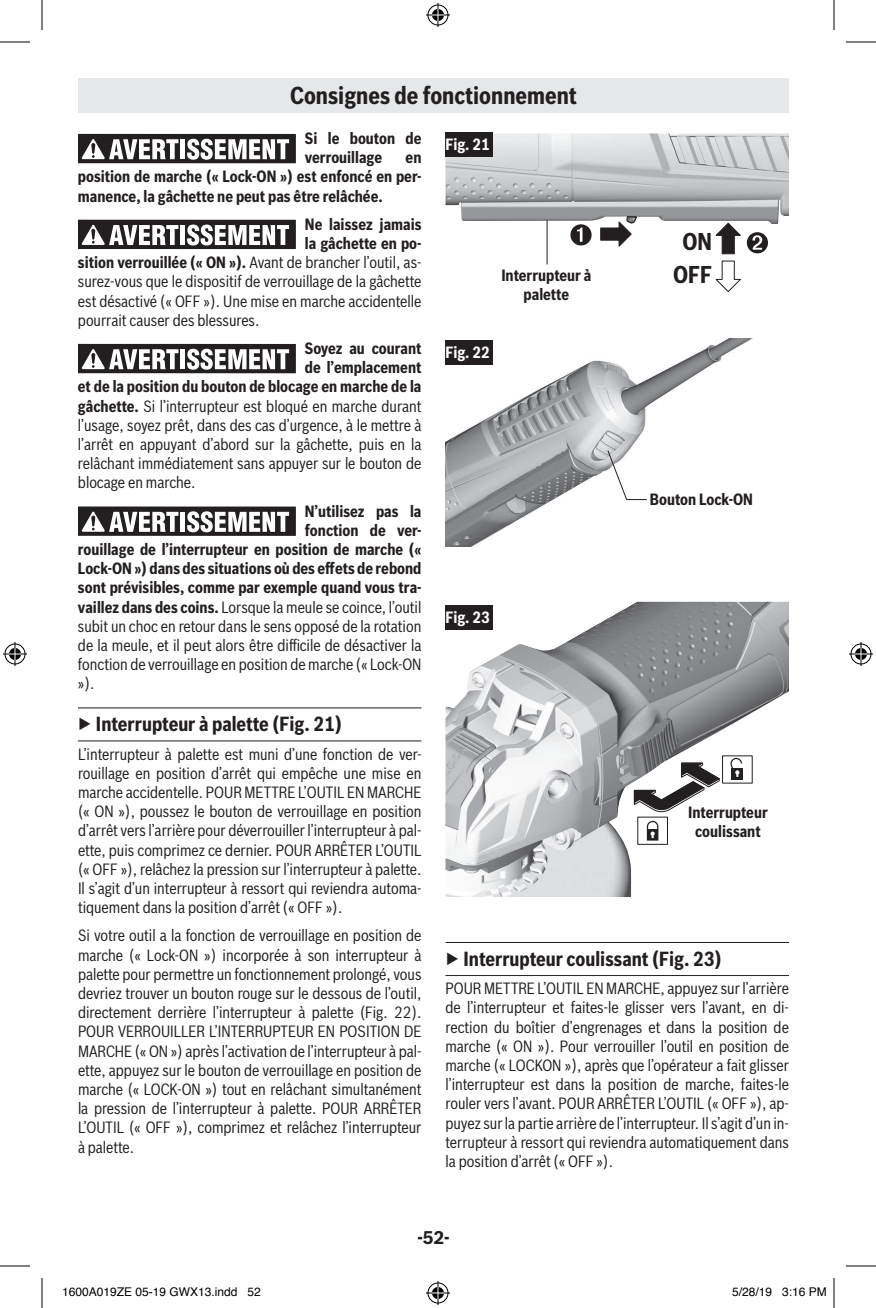
<style>
.page{position:relative;width:876px;height:1308px;background:#fff}
.page>*{position:absolute;margin:0;border:0;box-sizing:border-box;transform-origin:0 0}
.t1{font:700 24px "Bosch Sans Cond";color:#231f20}
.t2{font:900 24px "Bosch Sans";color:#231f20}
.t3{font:700 23.8px "Bosch Sans Cond";color:#231f20}
.t4{font:700 20px "Bosch Sans Cond";color:#231f20}
.t5{font:700 18px "Bosch Sans";color:#231f20}
.t6{font:16px/19.2px "Bosch Sans Cond";color:#231f20;text-align:justify}
.t7{font:700 16px/19.2px "Bosch Sans Cond";color:#231f20}
.t8{font:700 16px "Bosch Sans Cond";color:#fff}
.t9{font:12px "Helvetica";color:#000}
.s1{font-weight:700}
.s2{font-family:"Bosch Sans"}
</style>
<div class="page">
<div style="left:78px;top:78px;width:711px;height:34px;background:#e6e7e9"></div>
<hr style="left:78px;top:707px;width:344px;height:1px;background:#231f20">
<hr style="left:78px;top:740px;width:344px;height:1px;background:#231f20">
<div style="left:78px;top:134px;width:218px;height:29px;background:#231f20"></div>
<hr style="left:181px;top:139px;width:4px;height:20px;background:#fff">
<svg style="left:187px;top:139px;width:102px;height:21px"></svg>
<svg style="left:82px;top:139px;width:96px;height:20px"></svg>
<div style="left:78px;top:220px;width:218px;height:29px;background:#231f20"></div>
<hr style="left:181px;top:225px;width:4px;height:20px;background:#fff">
<svg style="left:187px;top:225px;width:102px;height:21px"></svg>
<svg style="left:82px;top:225px;width:96px;height:20px"></svg>
<div style="left:78px;top:344px;width:218px;height:29px;background:#231f20"></div>
<hr style="left:181px;top:349px;width:4px;height:20px;background:#fff">
<svg style="left:187px;top:349px;width:102px;height:21px"></svg>
<svg style="left:82px;top:349px;width:96px;height:20px"></svg>
<div style="left:78px;top:507px;width:218px;height:29px;background:#231f20"></div>
<hr style="left:181px;top:512px;width:4px;height:20px;background:#fff">
<svg style="left:187px;top:511px;width:102px;height:21px"></svg>
<svg style="left:82px;top:512px;width:96px;height:20px"></svg>
<hr style="left:446px;top:942px;width:343px;height:1px;background:#231f20">
<hr style="left:446px;top:975px;width:343px;height:1px;background:#231f20">
<img style="left:446px;top:602px;width:343px;height:295px">
<svg style="left:667px;top:653px;width:116px;height:92px"></svg>
<svg style="left:446px;top:774px;width:15px;height:56px"></svg>
<svg style="left:632px;top:760px;width:90px;height:54px"></svg>
<div style="left:635px;top:815px;width:35px;height:32px;background:#fff"></div>
<div style="left:637px;top:817px;width:31px;height:28px;border:1px solid #231f20"></div>
<svg style="left:647px;top:821px;width:11px;height:20px"></svg>
<div style="left:723px;top:756px;width:29px;height:27px;background:#fff"></div>
<div style="left:720px;top:753px;width:35px;height:33px;border:5px solid #fff"></div>
<div style="left:732px;top:768px;width:11px;height:11px;background:#231f20"></div>
<svg style="left:730px;top:757px;width:12px;height:20px"></svg>
<img style="left:446px;top:133px;width:343px;height:91px">
<svg style="left:747px;top:232px;width:21px;height:21px"></svg>
<svg style="left:715px;top:260px;width:26px;height:32px"></svg>
<svg style="left:715px;top:223px;width:26px;height:31px"></svg>
<svg style="left:570px;top:210px;width:68px;height:37px"></svg>
<hr style="left:547px;top:220px;width:1px;height:44px;background:#231f20">
<img style="left:445px;top:339px;width:307px;height:208px">
<div style="left:446px;top:132px;width:47px;height:24px;background:#231f20"></div>
<svg style="left:607px;top:449px;width:41px;height:52px"></svg>
<div style="left:446px;top:340px;width:47px;height:24px;background:#231f20"></div>
<div style="left:446px;top:605px;width:47px;height:24px;background:#231f20"></div>
<hr style="left:0;top:42px;width:30px;height:1px;background:#000">
<hr style="left:846px;top:42px;width:30px;height:1px;background:#000">
<hr style="left:0;top:1266px;width:30px;height:1px;background:#000">
<hr style="left:846px;top:1266px;width:30px;height:1px;background:#000">
<hr style="left:42px;top:0;width:1px;height:30px;background:#000">
<hr style="left:42px;top:1278px;width:1px;height:30px;background:#000">
<hr style="left:834px;top:0;width:1px;height:30px;background:#000">
<hr style="left:834px;top:1278px;width:1px;height:30px;background:#000">
<svg style="left:426px;top:3px;width:24px;height:24px"></svg>
<svg style="left:426px;top:1281px;width:24px;height:24px"></svg>
<svg style="left:3px;top:642px;width:24px;height:24px"></svg>
<svg style="left:849px;top:642px;width:24px;height:24px"></svg>
<h1 class="t1" style="left:290px;top:78px;width:288px">Consignes de fonct onnement</h1>
<h1 class="t2" style="left:354px;top:77px;width:160px">page heading</h1>
<p class="t7" style="left:305px;top:128px;width:118px">Si le bouton de verrouillage</p>
<p class="t8" style="left:446px;top:132px;width:46px">Fig. 21</p>
<p class="t7" style="left:78px;top:147px;width:345px;text-align:justify;text-indent:328px">en position de marche (« Lock-ON ») est enfoncé en per&shy;manence, la gâchette ne peut pas être relâchée.</p>
<p class="t7" style="left:305px;top:214px;width:118px">Ne laissez jamais</p>
<p class="t7" style="left:305px;top:233px;width:118px">la gâchette en po-</p>
<p class="t6" style="left:78px;top:252px;width:345px"><span class="s1">sition verrouillée (« ON »).</span> Avant de brancher l’outil, as-</p>
<p class="t6" style="left:78px;top:271px;width:345px">surez-vous que le dispositif de verrouillage de la gâchette</p>
<p class="t6" style="left:78px;top:290px;width:345px">est désactivé (« OFF »). Une mise en marche accidentelle</p>
<p class="t6" style="left:78px;top:309px;width:183px">pourrait causer des blessures.</p>
<p class="t7" style="left:305px;top:338px;width:118px">Soyez au courant</p>
<p class="t7" style="left:305px;top:357px;width:118px">de l’emplacement</p>
<p class="t7" style="left:78px;top:376px;width:345px">et de la position du bouton de blocage en marche de la</p>
<p class="t6" style="left:78px;top:395px;width:345px"><span class="s1">gâchette.</span> Si l’interrupteur est bloqué en marche durant</p>
<p class="t6" style="left:78px;top:414px;width:345px">l’usage, soyez prêt, dans des cas d’urgence, à le mettre à</p>
<p class="t6" style="left:78px;top:434px;width:345px">l’arrêt en appuyant d’abord sur la gâchette, puis en la</p>
<p class="t6" style="left:78px;top:453px;width:345px">relâchant immédiatement sans appuyer sur le bouton de</p>
<p class="t6" style="left:78px;top:472px;width:119px">blocage en marche.</p>
<p class="t7" style="left:305px;top:500px;width:118px">N’utilisez pas la</p>
<p class="t7" style="left:305px;top:520px;width:118px">fonction de ver-</p>
<p class="t7" style="left:78px;top:539px;width:345px">rouillage de l’interrupteur en position de marche («</p>
<p class="t7" style="left:78px;top:558px;width:345px">Lock-ON ») dans des situations où des effets de rebond</p>
<p class="t7" style="left:78px;top:577px;width:345px">sont prévisibles, comme par exemple quand vous tra-</p>
<p class="t6" style="left:78px;top:596px;width:345px"><span class="s1">vaillez dans des coins.</span> Lorsque la meule se coince, l’outil</p>
<p class="t6" style="left:78px;top:615px;width:345px">subit un choc en retour dans le sens opposé de la rotation</p>
<p class="t6" style="left:78px;top:635px;width:345px">de la meule, et il peut alors être difficile de désactiver la</p>
<p class="t6" style="left:78px;top:654px;width:345px">fonction de verrouillage en position de marche (« Lock-ON</p>
<p class="t6" style="left:78px;top:673px;width:18px">»).</p>
<p class="t4" style="left:78px;top:709px;width:266px"><span class="s2">▶</span> Interrupteur à palette (Fig. 21)</p>
<p class="t6" style="left:78px;top:743px;width:345px">L’interrupteur à palette est muni d’une fonction de ver&shy;rouillage en position d’arrêt qui empêche une mise en marche accidentelle. POUR METTRE L’OUTIL EN MARCHE (« ON »), poussez le bouton de verrouillage en position d’arrêt vers l’arrière pour déverrouiller l’interrupteur à pal&shy;ette, puis comprimez ce dernier. POUR ARRÊTER L’OUTIL (« OFF »), relâchez la pression sur l’interrupteur à palette.<br>Il s’agit d’un interrupteur à ressort qui reviendra automa&shy;tiquement dans la position d’arrêt (« OFF »).</p>
<p class="t6" style="left:78px;top:925px;width:345px">Si votre outil a la fonction de verrouillage en position de marche (« Lock-ON ») incorporée à son interrupteur à palette pour permettre un fonctionnement prolongé, vous devriez trouver un bouton rouge sur le dessous de l’outil, directement derrière l’interrupteur à palette (Fig. 22).<br>POUR VERROUILLER L’INTERRUPTEUR EN POSITION DE MARCHE (« ON ») après l’activation de l’interrupteur à pal&shy;ette, appuyez sur le bouton de verrouillage en position de marche (« LOCK-ON ») tout en relâchant simultanément la pression de l’interrupteur à palette. POUR ARRÊTER L’OUTIL (« OFF »), comprimez et relâchez l’interrupteur à palette.</p>
<h2 class="t3" style="left:682px;top:223px;width:31px">ON</h2>
<p class="t7" style="left:501px;top:265px;width:92px">Interrupteur à</p>
<h2 class="t3" style="left:673px;top:257px;width:40px">OFF</h2>
<p class="t7" style="left:524px;top:284px;width:47px">palette</p>
<p class="t8" style="left:446px;top:340px;width:46px">Fig. 22</p>
<p class="t7" style="left:650px;top:488px;width:105px">Bouton Lock-ON</p>
<p class="t8" style="left:446px;top:605px;width:46px">Fig. 23</p>
<p class="t7" style="left:688px;top:801px;width:81px;text-align:center">Interrupteur coulissant</p>
<p class="t4" style="left:445px;top:944px;width:278px"><span class="s2">▶</span> Interrupteur coulissant (Fig. 23)</p>
<p class="t6" style="left:446px;top:978px;width:345px">POUR METTRE L’OUTIL EN MARCHE, appuyez sur l’arrière de l’interrupteur et faites-le glisser vers l’avant, en di&shy;rection du boîtier d’engrenages et dans la position de marche (« ON »). Pour verrouiller l’outil en position de marche (« LOCKON »), après que l’opérateur a fait glisser l’interrupteur est dans la position de marche, faites-le rouler vers l’avant. POUR ARRÊTER L’OUTIL (« OFF »), ap&shy;puyez sur la partie arrière de l’interrupteur. Il s’agit d’un in&shy;terrupteur à ressort qui reviendra automatiquement dans la position d’arrêt (« OFF »).</p>
<p class="t5" style="left:417px;top:1223px;width:34px">-52-</p>
<p class="t9" style="left:62px;top:1283px;width:200px">1600A019ZE 05-19 GWX13.indd 52</p>
<p class="t9" style="left:732px;top:1283px;width:96px">5/28/19 3:16 PM</p>
</div>
